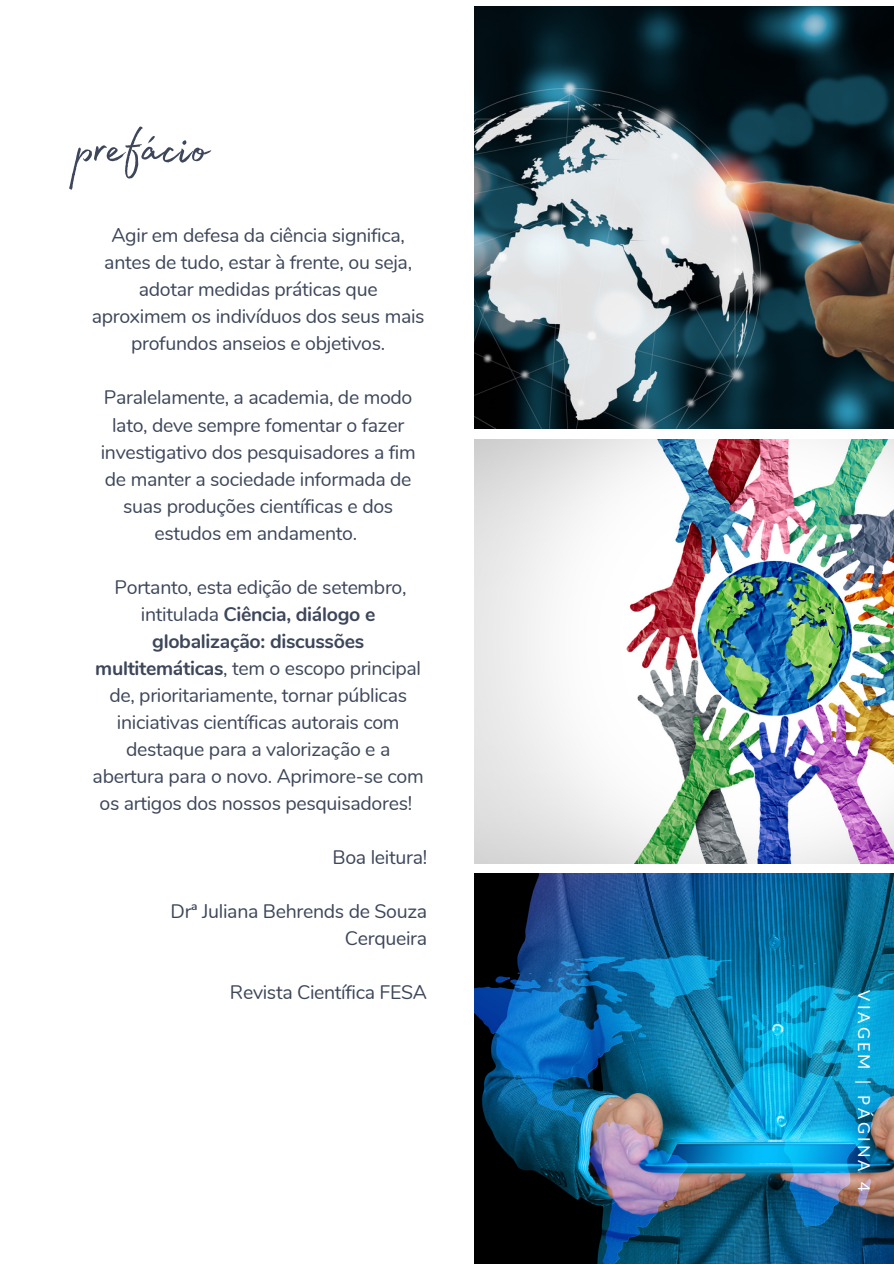
<style>
.page{position:relative;width:894px;height:1264px;background:#fff}
.page>*{position:absolute;margin:0;border:0;box-sizing:border-box;transform-origin:0 0}
.t1{font:68.25px "Madelyn Fill";color:#3d465a}
.t2{font:19.5px/27px "Nunito";letter-spacing:-.015em;color:#3d465a;text-align:center}
.t3{font:16.5px "Lato";letter-spacing:.19em;color:#fff}
.s1{font-weight:700}
</style>
<div class="page">
<img style="left:474px;top:6px;width:419px;height:422px">
<img style="left:474px;top:873px;width:419px;height:390px">
<img style="left:474px;top:440px;width:419px;height:423px">
<h1 class="t1" style="left:75px;top:96px;width:134px">prefácio</h1>
<p class="t2" style="left:92px;top:222px;width:334px">Agir em defesa da ciência significa, antes de tudo, estar à frente, ou seja, adotar medidas práticas que aproximem os indivíduos dos seus mais profundos anseios e objetivos.</p>
<p class="t2" style="left:101px;top:384px;width:316px">Paralelamente, a academia, de modo lato, deve sempre fomentar o fazer investigativo dos pesquisadores a fim de manter a sociedade informada de suas produções científicas e dos estudos em andamento.</p>
<p class="t2" style="left:93px;top:574px;width:332px">Portanto, esta edição de setembro, intitulada <span class="s1">Ciência, diálogo e globalização: discussões multitemáticas</span>, tem o escopo principal de, prioritariamente, tornar públicas iniciativas científicas autorais com destaque para a valorização e a abertura para o novo. Aprimore-se com os artigos dos nossos pesquisadores!</p>
<p class="t2" style="left:332px;top:844px;width:96px">Boa leitura!</p>
<p class="t2" style="left:170px;top:898px;width:258px;text-align:right">Drª Juliana Behrends de Souza<br>Cerqueira</p>
<p class="t2" style="left:230px;top:979px;width:199px">Revista Científica FESA</p>
<p class="t3" style="left:874px;top:990px;width:203px;rotate:90deg">VIAGEM | PÁGINA 4</p>
</div>
